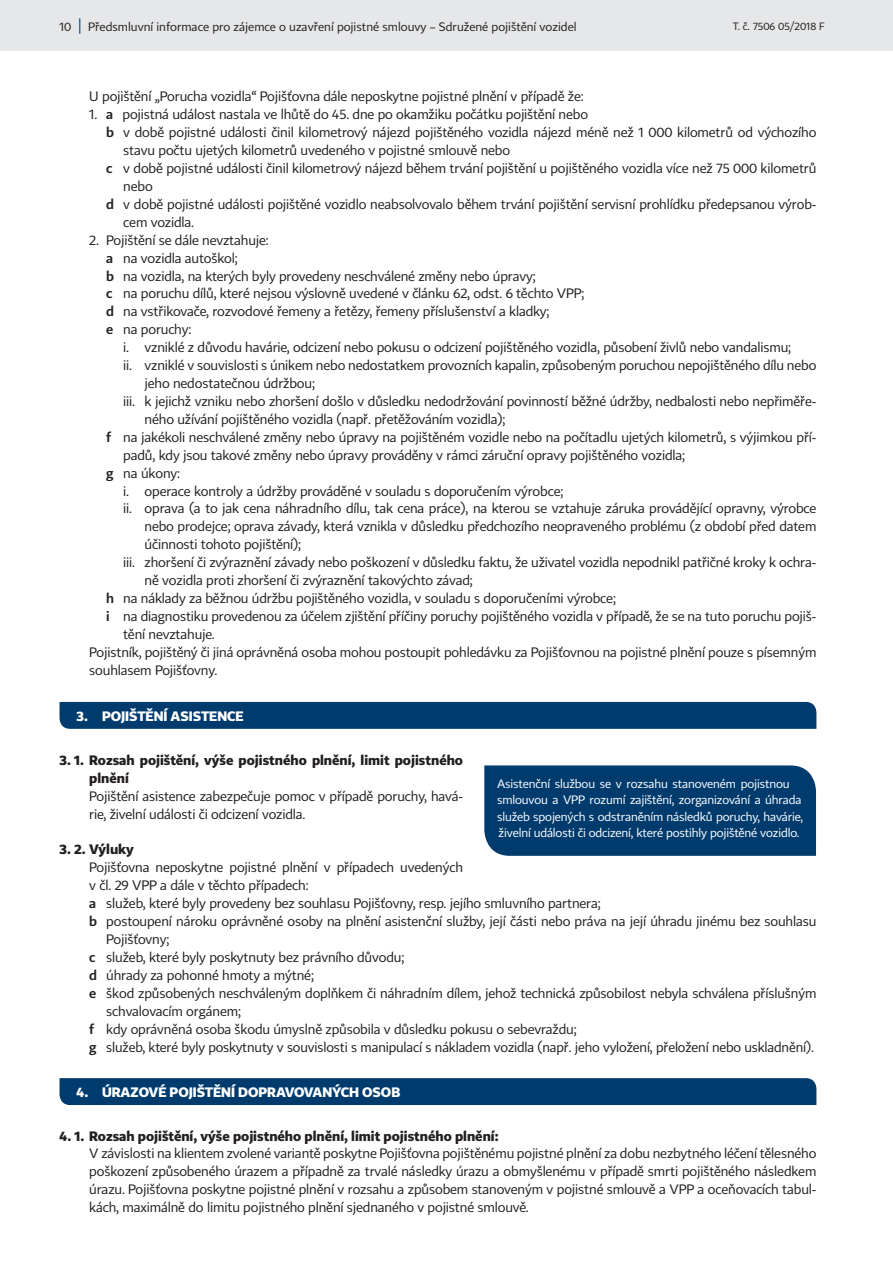
<style>
.page{position:relative;width:893px;height:1263px;background:#fff}
.page>*{position:absolute;margin:0;border:0;box-sizing:border-box;transform-origin:0 0}
.t1{font:13.5px/17.9px "CP";letter-spacing:-.01em;color:#231f20}
.t2{font:700 13.5px/17.9px "CP";color:#231f20}
.t3{font:700 13.5px "CP";color:#fff}
.t4{font:12px/16.5px "CP";letter-spacing:-.01em;color:#fff}
.t5{font:12px "CP";color:#231f20}
.t6{font:10.5px "CP";color:#231f20}
.s1{font-size:15px;color:#003b6e}
.s2{font-family:"CP Light";font-weight:700}
</style>
<div class="page">
<div style="left:60px;top:702px;width:756px;height:27px;background:#003b6e"></div>
<div style="left:60px;top:1078px;width:756px;height:27px;background:#003b6e"></div>
<div style="left:484px;top:765px;width:332px;height:91px;background:#003b6e"></div>
<div style="left:0;top:0;width:893px;height:51px;background:#e6e7e9"></div>
<p class="t5" style="left:60px;top:20px;width:518px">10 <span class="s1">|</span> Předsmluvní informace pro zájemce o uzavření pojistné smlouvy – Sdružené pojištění vozidel</p>
<p class="t6" style="left:733px;top:20px;width:93px">T. č. 7506 05/2018 F</p>
<p class="t1" style="left:89px;top:88px;width:496px">U pojištění „Porucha vozidla“ Pojišťovna dále neposkytne pojistné plnění v případě že:</p>
<p class="t1" style="left:89px;top:105px;width:500px">1. <span class="s2">a</span> pojistná událost nastala ve lhůtě do 45. dne po okamžiku počátku pojištění nebo</p>
<p class="t1" style="left:106px;top:123px;width:712px"><span class="s2">b</span> v době pojistné události činil kilometrový nájezd pojištěného vozidla nájezd méně než 1 000 kilometrů od výchozího</p>
<p class="t1" style="left:123px;top:141px;width:388px">stavu počtu ujetých kilometrů uvedeného v pojistné smlouvě nebo</p>
<p class="t1" style="left:106px;top:159px;width:712px"><span class="s2">c</span> v době pojistné události činil kilometrový nájezd během trvání pojištění u pojištěného vozidla více než 75 000 kilometrů</p>
<p class="t1" style="left:123px;top:177px;width:31px">nebo</p>
<p class="t1" style="left:106px;top:195px;width:712px"><span class="s2">d</span> v době pojistné události pojištěné vozidlo neabsolvovalo během trvání pojištění servisní prohlídku předepsanou výrob-</p>
<p class="t1" style="left:123px;top:213px;width:72px">cem vozidla.</p>
<p class="t1" style="left:106px;top:231px;width:480px;text-indent:-17px">2. Pojištění se dále nevztahuje:<br><span class="s2">a</span> na vozidla autoškol;<br><span class="s2">b</span> na vozidla, na kterých byly provedeny neschválené změny nebo úpravy;<br><span class="s2">c</span> na poruchu dílů, které nejsou výslovně uvedené v článku 62, odst. 6 těchto VPP; <span class="s2">d</span> na vstřikovače, rozvodové řemeny a řetězy, řemeny příslušenství a kladky;<br><span class="s2">e</span> na poruchy:</p>
<p class="t1" style="left:123px;top:338px;width:669px">i. vzniklé z důvodu havárie, odcizení nebo pokusu o odcizení pojištěného vozidla, působení živlů nebo vandalismu;</p>
<p class="t1" style="left:123px;top:356px;width:695px">ii. vzniklé v souvislosti s únikem nebo nedostatkem provozních kapalin, způsobeným poruchou nepojištěného dílu nebo</p>
<p class="t1" style="left:145px;top:374px;width:172px">jeho nedostatečnou údržbou;</p>
<p class="t1" style="left:123px;top:392px;width:695px">iii. k jejichž vzniku nebo zhoršení došlo v důsledku nedodržování povinností běžné údržby, nedbalosti nebo nepřiměře-</p>
<p class="t1" style="left:145px;top:410px;width:362px">ného užívání pojištěného vozidla (např. přetěžováním vozidla);</p>
<p class="t1" style="left:106px;top:428px;width:712px"><span class="s2">f</span> na jakékoli neschválené změny nebo úpravy na pojištěném vozidle nebo na počítadlu ujetých kilometrů, s výjimkou pří-</p>
<p class="t1" style="left:123px;top:446px;width:563px">padů, kdy jsou takové změny nebo úpravy prováděny v rámci záruční opravy pojištěného vozidla;</p>
<p class="t1" style="left:106px;top:464px;width:75px"><span class="s2">g</span> na úkony:</p>
<p class="t1" style="left:123px;top:482px;width:442px">i. operace kontroly a údržby prováděné v souladu s doporučením výrobce;</p>
<p class="t1" style="left:123px;top:500px;width:695px">ii. oprava (a to jak cena náhradního dílu, tak cena práce), na kterou se vztahuje záruka provádějící opravny, výrobce</p>
<p class="t1" style="left:145px;top:518px;width:673px">nebo prodejce; oprava závady, která vznikla v důsledku předchozího neopraveného problému (z období před datem</p>
<p class="t1" style="left:145px;top:535px;width:158px">účinnosti tohoto pojištění);</p>
<p class="t1" style="left:123px;top:553px;width:695px">iii. zhoršení či zvýraznění závady nebo poškození v důsledku faktu, že uživatel vozidla nepodnikl patřičné kroky k ochra-</p>
<p class="t1" style="left:145px;top:571px;width:330px">ně vozidla proti zhoršení či zvýraznění takovýchto závad;</p>
<p class="t1" style="left:106px;top:589px;width:511px"><span class="s2">h</span> na náklady za běžnou údržbu pojištěného vozidla, v souladu s doporučeními výrobce;</p>
<p class="t1" style="left:106px;top:607px;width:712px"><span class="s2">i</span> na diagnostiku provedenou za účelem zjištění příčiny poruchy pojištěného vozidla v případě, že se na tuto poruchu pojiš-</p>
<p class="t1" style="left:123px;top:625px;width:93px">tění nevztahuje.</p>
<p class="t1" style="left:89px;top:643px;width:729px">Pojistník, pojištěný či jiná oprávněná osoba mohou postoupit pohledávku za Pojišťovnou na pojistné plnění pouze s písemným</p>
<p class="t1" style="left:89px;top:661px;width:129px">souhlasem Pojišťovny.</p>
<p class="t3" style="left:77px;top:707px;width:168px">3. POJIŠTĚNÍ ASISTENCE</p>
<p class="t2" style="left:89px;top:751px;width:375px;text-indent:-30px">3. 1. Rozsah pojištění, výše pojistného plnění, limit pojistného plnění</p>
<p class="t1" style="left:89px;top:787px;width:375px">Pojištění asistence zabezpečuje pomoc v případě poruchy, havá&shy;rie, živelní události či odcizení vozidla.</p>
<p class="t2" style="left:60px;top:840px;width:76px">3. 2. Výluky</p>
<p class="t1" style="left:89px;top:858px;width:375px">Pojišťovna neposkytne pojistné plnění v případech uvedených</p>
<p class="t1" style="left:89px;top:876px;width:221px">v čl. 29 VPP a dále v těchto případech:</p>
<p class="t1" style="left:89px;top:894px;width:513px"><span class="s2">a</span> služeb, které byly provedeny bez souhlasu Pojišťovny, resp. jejího smluvního partnera;</p>
<p class="t1" style="left:89px;top:912px;width:729px"><span class="s2">b</span> postoupení nároku oprávněné osoby na plnění asistenční služby, její části nebo práva na její úhradu jinému bez souhlasu</p>
<p class="t1" style="left:106px;top:930px;width:65px">Pojišťovny;</p>
<p class="t1" style="left:89px;top:948px;width:317px"><span class="s2">c</span> služeb, které byly poskytnuty bez právního důvodu;</p>
<p class="t1" style="left:89px;top:966px;width:226px"><span class="s2">d</span> úhrady za pohonné hmoty a mýtné;</p>
<p class="t1" style="left:89px;top:984px;width:729px"><span class="s2">e</span> škod způsobených neschváleným doplňkem či náhradním dílem, jehož technická způsobilost nebyla schválena příslušným</p>
<p class="t1" style="left:106px;top:1002px;width:136px">schvalovacím orgánem;</p>
<p class="t1" style="left:89px;top:1020px;width:489px"><span class="s2">f</span> kdy oprávněná osoba škodu úmyslně způsobila v důsledku pokusu o sebevraždu;</p>
<p class="t1" style="left:89px;top:1038px;width:726px"><span class="s2">g</span> služeb, které byly poskytnuty v souvislosti s manipulací s nákladem vozidla (např. jeho vyložení, přeložení nebo uskladnění).</p>
<p class="t3" style="left:77px;top:1084px;width:325px">4. ÚRAZOVÉ POJIŠTĚNÍ DOPRAVOVANÝCH OSOB</p>
<p class="t2" style="left:60px;top:1127px;width:441px">4. 1. Rozsah pojištění, výše pojistného plnění, limit pojistného plnění:</p>
<p class="t1" style="left:89px;top:1144px;width:729px;text-align:justify">V závislosti na klientem zvolené variantě poskytne Pojišťovna pojištěnému pojistné plnění za dobu nezbytného léčení tělesného poškození způsobeného úrazem a případně za trvalé následky úrazu a obmyšlenému v případě smrti pojištěného následkem úrazu. Pojišťovna poskytne pojistné plnění v rozsahu a způsobem stanoveným v pojistné smlouvě a VPP a oceňovacích tabul&shy;kách, maximálně do limitu pojistného plnění sjednaného v pojistné smlouvě.</p>
<p class="t4" style="left:497px;top:775px;width:307px">Asistenční službou se v rozsahu stanoveném pojistnou smlouvou a VPP rozumí zajištění, zorganizování a úhrada služeb spojených s odstraněním následků poruchy, havárie, živelní události či odcizení, které postihly pojištěné vozidlo.</p>
</div>
